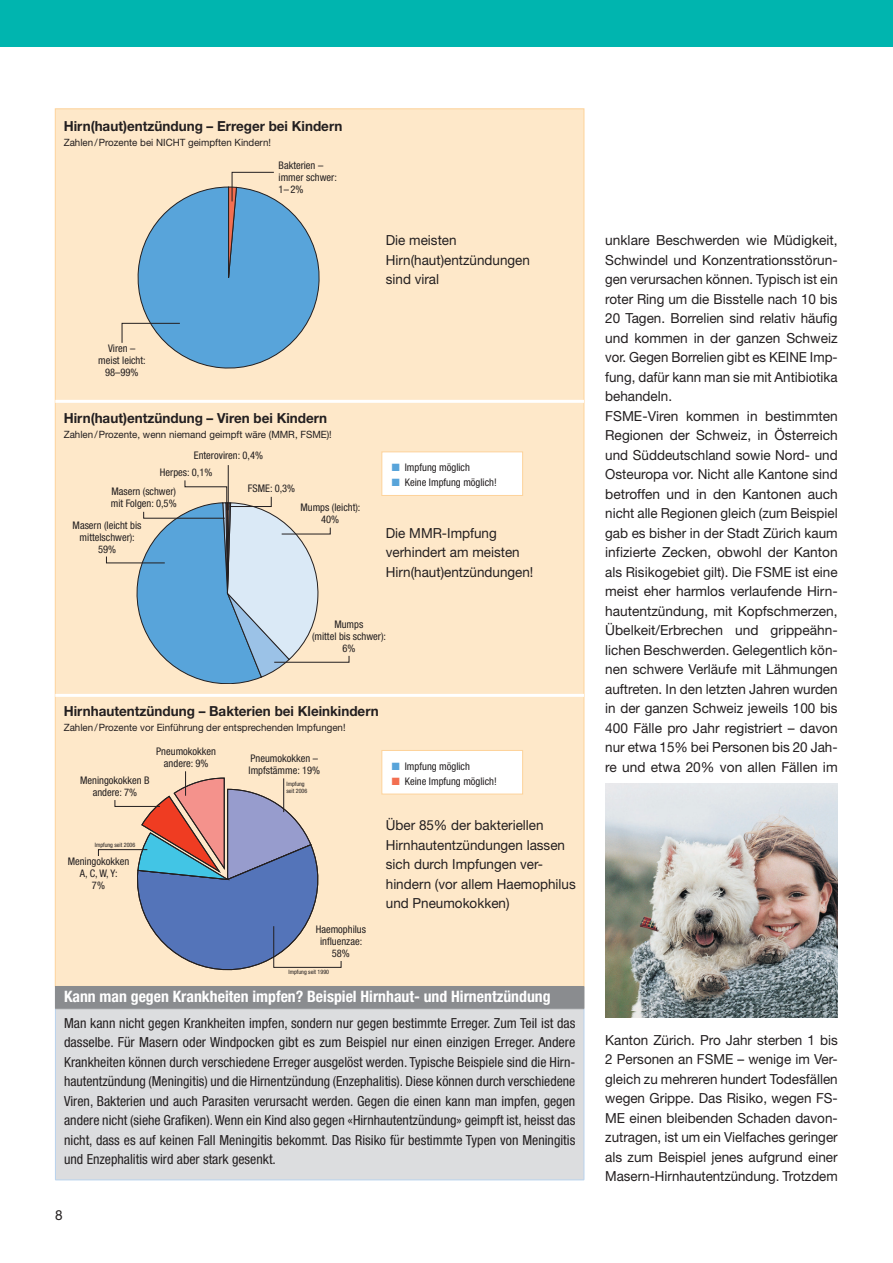
<style>
.page{position:relative;width:893px;height:1263px;background:#fff}
.page>*{position:absolute;margin:0;border:0;box-sizing:border-box;transform-origin:0 0}
.t1{font:700 condensed 15.75px "Helvetica Neue LT Std";color:#fff}
.t2{font:13.8px/19.5px "Helvetica Neue LT Std";color:#231f20}
.t3{font:condensed 13.8px/19.5px "Helvetica Neue LT Std";color:#231f20;text-align:justify}
.t4{font:700 13.8px "Helvetica Neue LT Std";color:#231f20}
.t5{font:condensed 10.5px/12px "Helvetica Neue LT Std";color:#231f20;text-align:center}
.t6{font:10.05px "Helvetica Neue LT Std";color:#231f20}
.t7{font:condensed 6px/7.5px "Helvetica Neue LT Std";color:#231f20}
.s1{color:#58a4da}
.s2{color:#f36f51}
</style>
<div class="page">
<div style="left:55px;top:109px;width:529px;height:877px;background:#fee8c9;border:1px solid #fdd39b"></div>
<div style="left:55px;top:986px;width:529px;height:23px;background:#8a8c8f"></div>
<div style="left:55px;top:1009px;width:529px;height:171px;background:#dcdddf"></div>
<hr style="left:55px;top:1009px;width:1px;height:171px;background:#b9d3ed">
<hr style="left:584px;top:1009px;width:1px;height:171px;background:#b9d3ed">
<svg style="left:584px;top:987px;width:1px;height:21px"></svg>
<hr style="left:55px;top:1180px;width:529px;height:1px;background:#b9d3ed">
<img style="left:605px;top:1010px;width:233px;height:7px">
<img style="left:605px;top:783px;width:233px;height:227px">
<hr style="left:55px;top:400px;width:529px;height:3px;background:#fff">
<hr style="left:55px;top:694px;width:529px;height:3px;background:#fff">
<svg style="left:122px;top:172px;width:197px;height:196px"></svg>
<hr style="left:228px;top:465px;width:1px;height:45px;background:#231f20">
<svg style="left:106px;top:480px;width:243px;height:204px"></svg>
<svg style="left:98px;top:771px;width:243px;height:200px"></svg>
<div style="left:382px;top:452px;width:141px;height:44px;background:#fff;border:1px solid #fdd39b"></div>
<div style="left:382px;top:750px;width:141px;height:44px;background:#fff;border:1px solid #fdd39b"></div>
<div style="left:0;top:0;width:893px;height:47px;background:#00b5af"></div>
<p class="t4" style="left:64px;top:117px;width:280px">Hirn(haut)entzündung – Erreger bei Kindern</p>
<p class="t6" style="left:64px;top:136px;width:209px">Zahlen/Prozente bei NICHT geimpften Kindern!</p>
<p class="t5" style="left:98px;top:342px;width:49px">Viren – meist leicht:<br>98–99%</p>
<p class="t5" style="left:279px;top:159px;width:60px;text-align:left">Bakterien – immer schwer:<br>1–2%</p>
<p class="t4" style="left:64px;top:410px;width:265px">Hirn(haut)entzündung – Viren bei Kindern</p>
<p class="t6" style="left:64px;top:429px;width:270px">Zahlen/Prozente, wenn niemand geimpft wäre (MMR, FSME)!</p>
<p class="t5" style="left:160px;top:447px;width:105px;line-height:17.2px;text-align:left;text-indent:34px">Enteroviren: 0,4%<br>Herpes: 0,1%</p>
<p class="t5" style="left:111px;top:485px;width:67px;text-align:left">Masern (schwer) mit Folgen: 0,5%</p>
<p class="t5" style="left:73px;top:519px;width:70px">Masern (leicht bis mittelschwer):<br>59%</p>
<p class="t5" style="left:248px;top:482px;width:49px">FSME: 0,3%</p>
<p class="t5" style="left:300px;top:501px;width:62px">Mumps (leicht):<br>40%</p>
<p class="t2" style="left:386px;top:230px;width:146px">Die meisten<br>Hirn(haut)entzündungen sind viral</p>
<p class="t5" style="left:392px;top:461px;width:80px"><span class="s1">■</span> Impfung möglich</p>
<p class="t5" style="left:392px;top:476px;width:106px"><span class="s1">■</span> Keine Impfung möglich!</p>
<p class="t2" style="left:386px;top:523px;width:149px">Die MMR-Impfung verhindert am meisten<br>Hirn(haut)entzündungen!</p>
<p class="t5" style="left:312px;top:618px;width:76px">Mumps<br>(mittel bis schwer):<br>6%</p>
<p class="t4" style="left:64px;top:702px;width:317px">Hirnhautentzündung – Bakterien bei Kleinkindern</p>
<p class="t6" style="left:64px;top:721px;width:283px">Zahlen/Prozente vor Einführung der entsprechenden Impfungen!</p>
<p class="t5" style="left:156px;top:745px;width:61px">Pneumokokken andere: 9%</p>
<p class="t5" style="left:80px;top:775px;width:71px">Meningokokken B andere: 7%</p>
<p class="t5" style="left:249px;top:753px;width:73px;text-align:left">Pneumokokken –<br>Impfstämme: 19%</p>
<p class="t7" style="left:286px;top:780px;width:22px">Impfung seit 2006</p>
<p class="t5" style="left:392px;top:760px;width:80px"><span class="s1">■</span> Impfung möglich</p>
<p class="t5" style="left:392px;top:775px;width:106px"><span class="s2">■</span> Keine Impfung möglich!</p>
<p class="t7" style="left:95px;top:841px;width:42px">Impfung seit 2006</p>
<p class="t5" style="left:68px;top:855px;width:63px">Meningokokken<br>A, C, W, Y:<br>7%</p>
<p class="t5" style="left:316px;top:923px;width:52px">Haemophilus influenzae:<br>58%</p>
<p class="t7" style="left:289px;top:968px;width:42px">Impfung seit 1990</p>
<p class="t2" style="left:386px;top:815px;width:191px">Über 85% der bakteriellen<br>Hirnhautentzündungen lassen sich durch Impfungen ver&shy;hindern (vor allem Haemophilus und Pneumokokken)</p>
<p class="t1" style="left:64px;top:987px;width:488px">Kann man gegen Krankheiten impfen? Beispiel Hirnhaut- und Hirnentzündung</p>
<p class="t3" style="left:64px;top:1013px;width:513px">Man kann nicht gegen Krankheiten impfen, sondern nur gegen bestimmte Erreger. Zum Teil ist das dasselbe. Für Masern oder Windpocken gibt es zum Beispiel nur einen einzigen Erreger. Andere Krankheiten können durch verschiedene Erreger ausgelöst werden. Typische Beispiele sind die Hirn&shy;hautentzündung (Meningitis) und die Hirnentzündung (Enzephalitis). Diese können durch verschiedene Viren, Bakterien und auch Parasiten verursacht werden. Gegen die einen kann man impfen, gegen andere nicht (siehe Grafiken). Wenn ein Kind also gegen «Hirnhautentzündung» geimpft ist, heisst das nicht, dass es auf keinen Fall Meningitis bekommt. Das Risiko für bestimmte Typen von Meningitis und Enzephalitis wird aber stark gesenkt.</p>
<p class="t2" style="left:55px;top:1205px;width:9px">8</p>
<p class="t2" style="left:605px;top:230px;width:234px">unklare Beschwerden wie Müdigkeit, Schwindel und Konzentrationsstörun&shy;gen verursachen können. Typisch ist ein roter Ring um die Bisstelle nach 10 bis 20 Tagen. Borrelien sind relativ häufig und kommen in der ganzen Schweiz vor. Gegen Borrelien gibt es KEINE Imp&shy;fung, dafür kann man sie mit Antibiotika behandeln.<br>FSME-Viren kommen in bestimmten Regionen der Schweiz, in Österreich und Süddeutschland sowie Nord- und Osteuropa vor. Nicht alle Kantone sind betroffen und in den Kantonen auch nicht alle Regionen gleich (zum Beispiel gab es bisher in der Stadt Zürich kaum infizierte Zecken, obwohl der Kanton als Risikogebiet gilt). Die FSME ist eine meist eher harmlos verlaufende Hirn&shy;hautentzündung, mit Kopfschmerzen, Übelkeit/Erbrechen und grippeähn&shy;lichen Beschwerden. Gelegentlich kön&shy;nen schwere Verläufe mit Lähmungen auftreten. In den letzten Jahren wurden in der ganzen Schweiz jeweils 100 bis 400 Fälle pro Jahr registriert – davon nur etwa 15% bei Personen bis 20 Jah&shy;re und etwa 20% von allen Fällen im</p>
<p class="t2" style="left:605px;top:1030px;width:234px;text-align:justify">Kanton Zürich. Pro Jahr sterben 1 bis 2 Personen an FSME – wenige im Ver&shy;gleich zu mehreren hundert Todesfällen wegen Grippe. Das Risiko, wegen FS-ME einen bleibenden Schaden davon&shy;zutragen, ist um ein Vielfaches geringer als zum Beispiel jenes aufgrund einer Masern-Hirnhautentzündung. Trotzdem</p>
</div>
